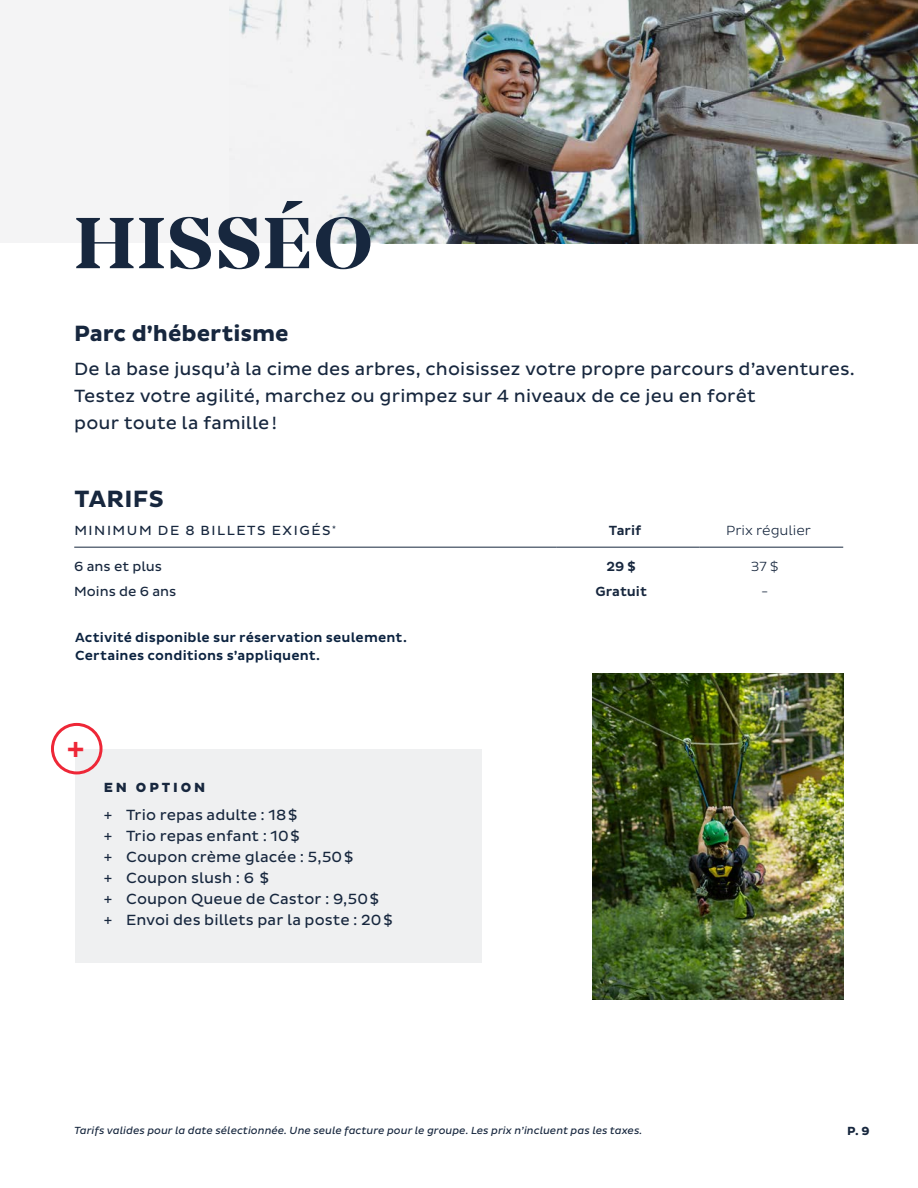
<style>
.page{position:relative;width:918px;height:1188px;background:#fff}
.page>*{position:absolute;margin:0;border:0;box-sizing:border-box;transform-origin:0 0}
.t1{font:700 75px "Mirador";letter-spacing:.025em;color:#17273e}
.t2{font:500 31.5px "Pluto Sans";color:#ee2737}
.t3{font:700 24px "Pluto Sans";letter-spacing:.015em;color:#17273e}
.t4{font:700 22.5px "Pluto Sans";color:#17273e}
.t5{font:18px/27px "Pluto Sans";letter-spacing:.005em;color:#17273e}
.t6{font:15px/21px "Pluto Sans";letter-spacing:.005em;color:#17273e}
.t7{font:500 13.5px/18px "Pluto Sans";letter-spacing:.01em;color:#0c2340}
.t8{font:13.5px "Pluto Sans";letter-spacing:.115em;color:#17273e}
.t9{font:13.5px "Pluto Sans";color:#17273e}
.t10{font:300 13.5px "Pluto Sans";color:#17273e}
.t11{font:500 13.5px "Pluto Sans";color:#17273e}
.t12{font:800 13.5px "Pluto Sans";letter-spacing:.215em;color:#17273e}
.t13{font:700 12px "Pluto Sans";color:#17273e}
.t14{font:italic 10.5px "Pluto Sans";color:#17273e}
</style>
<div class="page">
<div style="left:0;top:0;width:918px;height:243px;background:#f4f4f5"></div>
<img style="left:230px;top:0;width:688px;height:243px">
<div style="left:75px;top:749px;width:407px;height:214px;background:#eff0f1"></div>
<div style="left:51px;top:723px;width:52px;height:51px;border:3px solid #ee2737;border-radius:50%"></div>
<hr style="left:74px;top:547px;width:482px;height:1px;background:#17273e">
<hr style="left:556px;top:547px;width:144px;height:1px;background:#17273e">
<hr style="left:700px;top:547px;width:143px;height:1px;background:#17273e">
<img style="left:593px;top:674px;width:250px;height:326px">
<h1 class="t1" style="left:75px;top:199px;width:300px">HISSÉO</h1>
<p class="t4" style="left:74px;top:320px;width:216px">Parc d’hébertisme</p>
<p class="t5" style="left:74px;top:355px;width:782px">De la base jusqu’à la cime des arbres, choisissez votre propre parcours d’aventures.<br>Testez votre agilité, marchez ou grimpez sur 4 niveaux de ce jeu en forêt<br>pour toute la famille!</p>
<h3 class="t3" style="left:74px;top:486px;width:91px">TARIFS</h3>
<p class="t8" style="left:74px;top:523px;width:263px">MINIMUM DE 8 BILLETS EXIGÉS<sup>*</sup></p>
<p class="t11" style="left:609px;top:523px;width:34px">Tarif</p>
<p class="t10" style="left:726px;top:523px;width:87px">Prix régulier</p>
<p class="t9" style="left:74px;top:558px;width:89px">6 ans et plus</p>
<p class="t11" style="left:606px;top:558px;width:31px">29 $</p>
<p class="t10" style="left:751px;top:558px;width:29px">37 $</p>
<p class="t9" style="left:74px;top:584px;width:104px">Moins de 6 ans</p>
<p class="t11" style="left:595px;top:584px;width:53px">Gratuit</p>
<p class="t10" style="left:761px;top:584px;width:9px">-</p>
<p class="t7" style="left:75px;top:628px;width:333px">Activité disponible sur réservation seulement.<br>Certaines conditions s’appliquent.</p>
<h2 class="t2" style="left:67px;top:731px;width:19px">+</h2>
<p class="t12" style="left:104px;top:780px;width:103px">EN OPTION</p>
<p class="t6" style="left:104px;top:805px;width:290px">+ Trio repas adulte : 18$<br>+ Trio repas enfant : 10$<br>+ Coupon crème glacée : 5,50$<br>+ Coupon slush : 6 $<br>+ Coupon Queue de Castor : 9,50$<br>+ Envoi des billets par la poste : 20$</p>
<p class="t14" style="left:74px;top:1124px;width:570px">Tarifs valides pour la date sélectionnée. Une seule facture pour le groupe. Les prix n’incluent pas les taxes.</p>
<p class="t13" style="left:847px;top:1124px;width:24px">P. 9</p>
</div>
